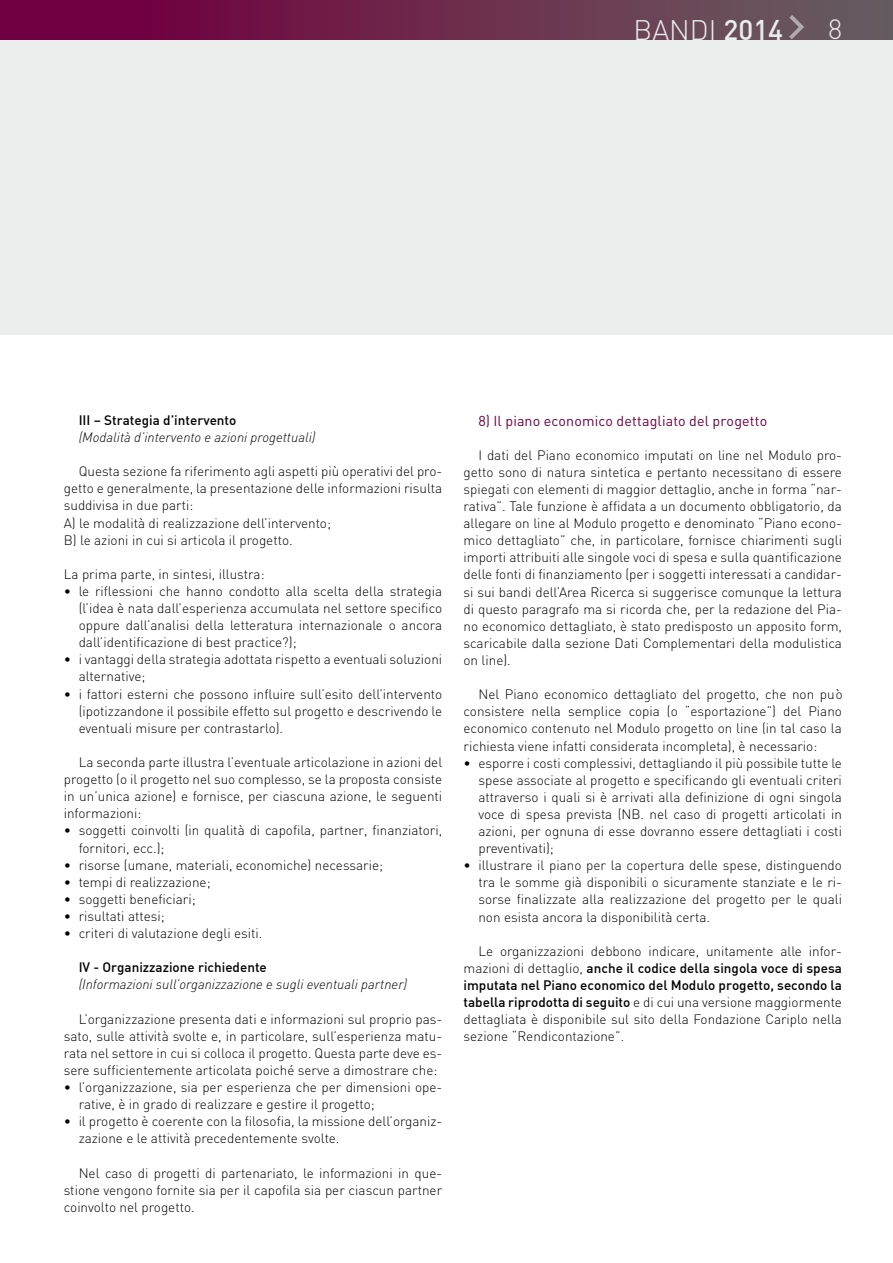
<style>
.page{position:relative;width:893px;height:1263px;background:#fff}
.page>*{position:absolute;margin:0;border:0;box-sizing:border-box;transform-origin:0 0}
.t1{font:300 27.9px "DIN";color:#eceded}
.t2{font:300 27.45px "DIN";color:#eceded}
.t3{font:14.25px "DIN";letter-spacing:.01em;color:#700041}
.t4{font:300 13.5px/17.1px "DIN";color:#000;text-align:justify}
.t5{font:italic 300 13.5px "DIN";color:#000}
.t6{font:500 13.5px "DIN";color:#000}
.s1{font-weight:500}
</style>
<div class="page">
<div style="left:0;top:0;width:893px;height:335px;background:#eceded"></div>
<div style="left:0;top:0;width:893px;height:39px;background:linear-gradient(to right,#72003c,#675f60)"></div>
<svg style="left:789px;top:15px;width:15px;height:24px"></svg>
<hr style="left:892px;top:0;width:1px;height:39px;background:#635a60">
<h1 class="t1" style="left:634px;top:12px;width:151px">BANDI <span class="s1">2014</span></h1>
<h2 class="t2" style="left:828px;top:13px;width:16px">8</h2>
<p class="t6" style="left:79px;top:411px;width:159px">III – Strategia d’intervento</p>
<p class="t5" style="left:79px;top:429px;width:238px">(Modalità d’intervento e azioni progettuali)</p>
<p class="t4" style="left:64px;top:463px;width:380px;text-align:left;text-indent:15px">Questa sezione fa riferimento agli aspetti più operativi del pro&shy;getto e generalmente, la presentazione delle informazioni risulta suddivisa in due parti:<br>A) le modalità di realizzazione dell’intervento;<br>B) le azioni in cui si articola il progetto.</p>
<p class="t4" style="left:64px;top:565px;width:202px">La prima parte, in sintesi, illustra:</p>
<p class="t4" style="left:79px;top:582px;width:365px;text-indent:-15px">• le riflessioni che hanno condotto alla scelta della strategia (l’idea è nata dall’esperienza accumulata nel settore specifico oppure dall’analisi della letteratura internazionale o ancora dall’identificazione di best practice?);</p>
<p class="t4" style="left:79px;top:651px;width:365px;text-indent:-15px">• i vantaggi della strategia adottata rispetto a eventuali soluzioni alternative;</p>
<p class="t4" style="left:79px;top:685px;width:365px;text-indent:-15px">• i fattori esterni che possono influire sull’esito dell’intervento (ipotizzandone il possibile effetto sul progetto e descrivendo le eventuali misure per contrastarlo).</p>
<p class="t4" style="left:64px;top:753px;width:380px;text-indent:15px">La seconda parte illustra l’eventuale articolazione in azioni del progetto (o il progetto nel suo complesso, se la proposta consiste in un’unica azione) e fornisce, per ciascuna azione, le seguenti informazioni:</p>
<p class="t4" style="left:79px;top:822px;width:365px;text-indent:-15px">• soggetti coinvolti (in qualità di capofila, partner, finanziatori, fornitori, ecc.);</p>
<p class="t4" style="left:64px;top:856px;width:321px">• risorse (umane, materiali, economiche) necessarie;</p>
<p class="t4" style="left:64px;top:873px;width:148px">• tempi di realizzazione;</p>
<p class="t4" style="left:64px;top:890px;width:133px">• soggetti beneficiari;</p>
<p class="t4" style="left:64px;top:907px;width:102px">• risultati attesi;</p>
<p class="t4" style="left:64px;top:924px;width:200px">• criteri di valutazione degli esiti.</p>
<p class="t6" style="left:79px;top:959px;width:190px">IV - Organizzazione richiedente</p>
<p class="t5" style="left:79px;top:976px;width:330px">(Informazioni sull’organizzazione e sugli eventuali partner)</p>
<p class="t4" style="left:64px;top:1010px;width:380px;text-indent:15px">L’organizzazione presenta dati e informazioni sul proprio pas&shy;sato, sulle attività svolte e, in particolare, sull’esperienza matu&shy;rata nel settore in cui si colloca il progetto. Questa parte deve es&shy;sere sufficientemente articolata poiché serve a dimostrare che:</p>
<p class="t4" style="left:79px;top:1078px;width:365px;text-indent:-15px">• l’organizzazione, sia per esperienza che per dimensioni ope&shy;rative, è in grado di realizzare e gestire il progetto;</p>
<p class="t4" style="left:79px;top:1113px;width:365px;text-indent:-15px">• il progetto è coerente con la filosofia, la missione dell’organiz&shy;zazione e le attività precedentemente svolte.</p>
<p class="t4" style="left:64px;top:1164px;width:380px;text-indent:15px">Nel caso di progetti di partenariato, le informazioni in que&shy;stione vengono fornite sia per il capofila sia per ciascun partner coinvolto nel progetto.</p>
<p class="t3" style="left:478px;top:411px;width:290px">8) Il piano economico dettagliato del progetto</p>
<p class="t4" style="left:463px;top:446px;width:380px;text-indent:15px">I dati del Piano economico imputati on line nel Modulo pro&shy;getto sono di natura sintetica e pertanto necessitano di essere spiegati con elementi di maggior dettaglio, anche in forma “nar&shy;rativa”. Tale funzione è affidata a un documento obbligatorio, da allegare on line al Modulo progetto e denominato “Piano econo&shy;mico dettagliato” che, in particolare, fornisce chiarimenti sugli importi attribuiti alle singole voci di spesa e sulla quantificazione delle fonti di finanziamento (per i soggetti interessati a candidar&shy;si sui bandi dell’Area Ricerca si suggerisce comunque la lettura di questo paragrafo ma si ricorda che, per la redazione del Pia&shy;no economico dettagliato, è stato predisposto un apposito form, scaricabile dalla sezione Dati Complementari della modulistica on line).</p>
<p class="t4" style="left:463px;top:686px;width:380px;text-indent:15px">Nel Piano economico dettagliato del progetto, che non può consistere nella semplice copia (o “esportazione”) del Piano economico contenuto nel Modulo progetto on line (in tal caso la richiesta viene infatti considerata incompleta), è necessario:</p>
<p class="t4" style="left:478px;top:754px;width:365px;text-indent:-15px">• esporre i costi complessivi, dettagliando il più possibile tutte le spese associate al progetto e specificando gli eventuali criteri attraverso i quali si è arrivati alla definizione di ogni singola voce di spesa prevista (NB. nel caso di progetti articolati in azioni, per ognuna di esse dovranno essere dettagliati i costi preventivati);</p>
<p class="t4" style="left:478px;top:857px;width:365px;text-indent:-15px">• illustrare il piano per la copertura delle spese, distinguendo tra le somme già disponibili o sicuramente stanziate e le ri&shy;sorse finalizzate alla realizzazione del progetto per le quali non esista ancora la disponibilità certa.</p>
<p class="t4" style="left:463px;top:942px;width:380px;text-indent:15px">Le organizzazioni debbono indicare, unitamente alle infor&shy;mazioni di dettaglio, <span class="s1">anche il codice della singola voce di spesa imputata nel Piano economico del Modulo progetto, secondo la tabella riprodotta di seguito</span> e di cui una versione maggiormente dettagliata è disponibile sul sito della Fondazione Cariplo nella sezione “Rendicontazione”.</p>
</div>
